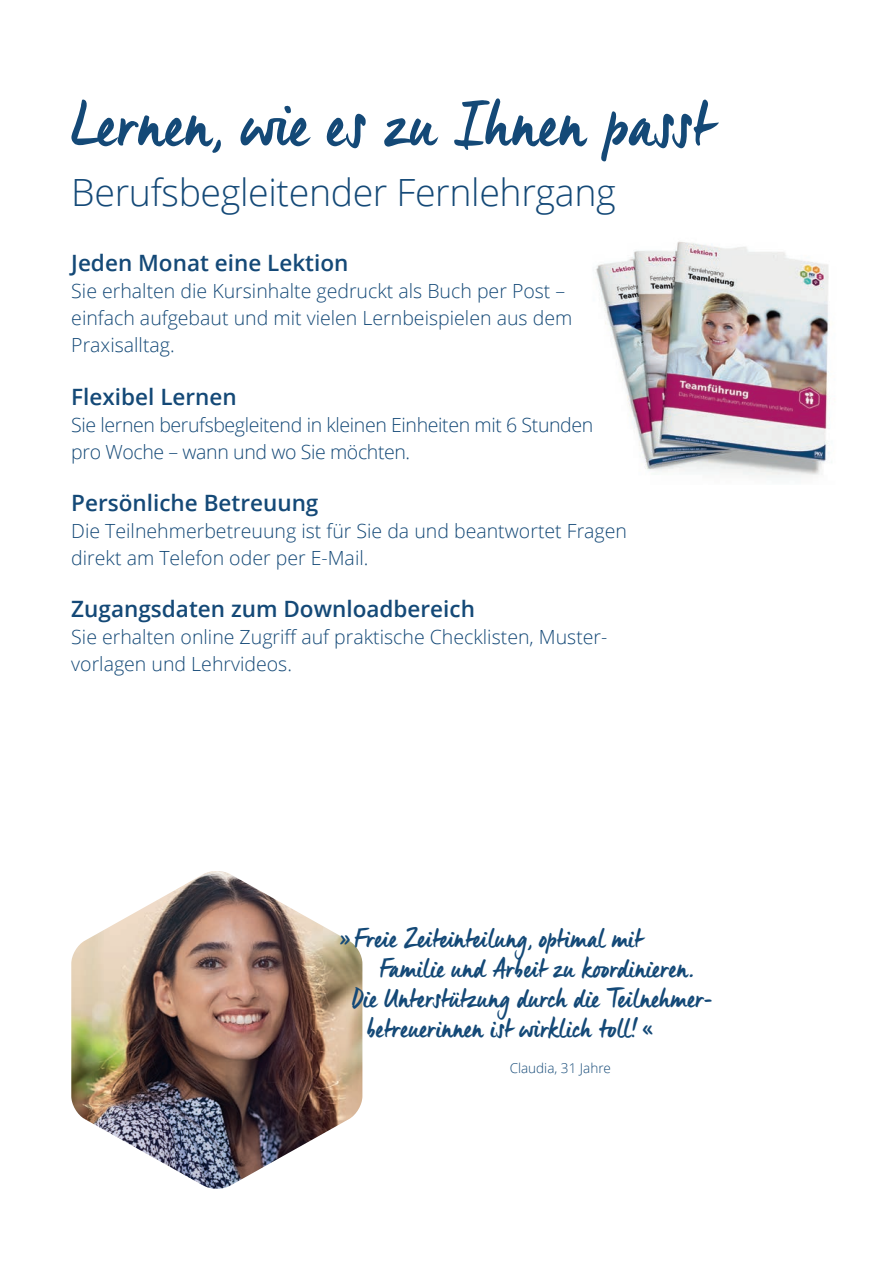
<style>
.page{position:relative;width:893px;height:1263px;background:#fff}
.page>*{position:absolute;margin:0;border:0;box-sizing:border-box;transform-origin:0 0}
._002_seitenhead_open-part{font:64.5px "Manus Smooth";letter-spacing:.01em;color:#144977}
._002_seitenhead_open-part-2{font:300 37.5px "Open Sans";letter-spacing:-.01em;color:#144977}
._006_zitat{font:27px "Manus Smooth";letter-spacing:.01em;color:#144977}
._001a_fliesstext_grösser_S2{font:600 22.5px "Open Sans";color:#144977}
._001a_fliesstext_grösser_S2-2{font:300 19.5px/27px "Open Sans";color:#144977}
._001a_fliesstext_grösser_S2-3{font:300 19.5px/27px "Open Sans";letter-spacing:-.02em;color:#144977}
._001_fliesstext{font:300 13.5px "Open Sans";color:#144977}
.s1{font-size:31.05px}
</style>
<div class="page">
<img style="left:596px;top:241px;width:236px;height:237px">
<img style="left:71px;top:871px;width:291px;height:318px">
<p class="_002_seitenhead_open-part" style="left:71px;top:85px;width:641px">Lernen, wie es zu Ihnen passt</p>
<p class="_002_seitenhead_open-part-2" style="left:71px;top:167px;width:545px">Berufsbegleitender Fernlehrgang</p>
<p class="_001a_fliesstext_grösser_S2" style="left:71px;top:248px;width:278px">Jeden Monat eine Lektion</p>
<p class="_001a_fliesstext_grösser_S2-2" style="left:71px;top:277px;width:502px">Sie erhalten die Kursinhalte gedruckt als Buch per Post – einfach aufgebaut und mit vielen Lernbeispielen aus dem<br>Praxisalltag.</p>
<p class="_001a_fliesstext_grösser_S2" style="left:71px;top:381px;width:167px">Flexibel Lernen</p>
<p class="_001a_fliesstext_grösser_S2-3" style="left:71px;top:410px;width:523px">Sie lernen berufsbegleitend in kleinen Einheiten mit 6 Stunden pro Woche – wann und wo Sie möchten.</p>
<p class="_001a_fliesstext_grösser_S2" style="left:71px;top:487px;width:248px">Persönliche Betreuung</p>
<p class="_001a_fliesstext_grösser_S2-2" style="left:71px;top:517px;width:557px">Die Teilnehmerbetreuung ist für Sie da und beantwortet Fragen direkt am Telefon oder per E-Mail.</p>
<p class="_001a_fliesstext_grösser_S2" style="left:71px;top:593px;width:405px">Zugangsdaten zum Downloadbereich</p>
<p class="_001a_fliesstext_grösser_S2-2" style="left:71px;top:623px;width:537px">Sie erhalten online Zugriff auf praktische Checklisten, Muster&shy;vorlagen und Lehrvideos.</p>
<p class="_006_zitat" style="left:339px;top:921px;width:304px"><span class="s1">»</span> Freie Zeiteinteilung, optimal mit</p>
<p class="_006_zitat" style="left:380px;top:951px;width:314px">Familie und Arbeit zu koordinieren.</p>
<p class="_006_zitat" style="left:352px;top:981px;width:362px">Die Unterstützung durch die Teilnehmer-</p>
<p class="_006_zitat" style="left:366px;top:1011px;width:290px">betreuerinnen ist wirklich toll!<span class="s1">«</span></p>
<p class="_001_fliesstext" style="left:509px;top:1058px;width:103px">Claudia, 31 Jahre</p>
</div>
